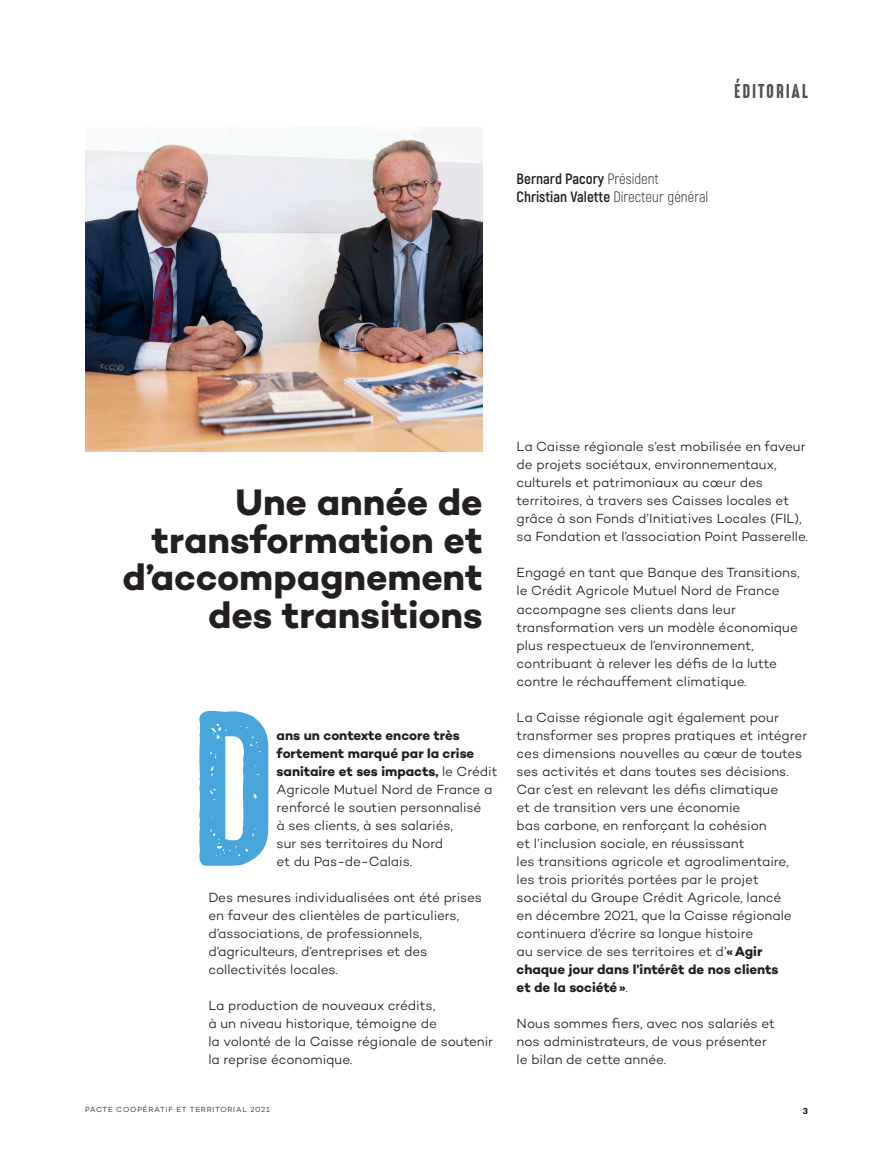
<style>
.page{position:relative;width:893px;height:1149px;background:#fff}
.page>*{position:absolute;margin:0;border:0;box-sizing:border-box;transform-origin:0 0}
.edito{font:198.75px "High Voltage Rough";color:#48a6dc}
.TITRE_h0{font:700 37.5px/37.5px "Campton";letter-spacing:-.005em;color:#231f20;text-align:right}
.titre_courant{font:18px "High Voltage Rough";letter-spacing:.1em;color:#4b4c4d}
.t1{font:700 15px "Akrobat";color:#231f20}
.edito-2{font:300 13.5px/18px "Campton";letter-spacing:-.005em;color:#231f20}
.t2{font:700 9px "Campton";color:#231f20}
.t3{font:300 7.5px "Campton";letter-spacing:.1em;color:#231f20}
.s1{font-weight:300}
.s2{font-weight:700}
</style>
<div class="page">
<img style="left:85px;top:128px;width:398px;height:323px">
<p class="titre_courant" style="left:734px;top:81px;width:75px">ÉDITORIAL</p>
<p class="t1" style="left:517px;top:169px;width:144px">Bernard Pacory <span class="s1">Président</span></p>
<p class="t1" style="left:517px;top:187px;width:193px">Christian Valette <span class="s1">Directeur général</span></p>
<p class="TITRE_h0" style="left:122px;top:483px;width:362px">Une année de transformation et d’accompagnement des transitions</p>
<p class="edito" style="left:189px;top:680px;width:89px">D</p>
<p class="edito-2" style="left:277px;top:725px;width:222px"><span class="s2">ans un contexte encore très fortement marqué par la crise sanitaire et ses impacts,</span> le Crédit<br>Agricole Mutuel Nord de France a renforcé le soutien personnalisé<br>à ses clients, à ses salariés,<br>sur ses territoires du Nord<br>et du Pas-de-Calais.</p>
<p class="edito-2" style="left:208px;top:887px;width:275px">Des mesures individualisées ont été prises en faveur des clientèles de particuliers, d’associations, de professionnels, d’agriculteurs, d’entreprises et des collectivités locales.</p>
<p class="edito-2" style="left:208px;top:995px;width:286px">La production de nouveaux crédits,<br>à un niveau historique, témoigne de<br>la volonté de la Caisse régionale de soutenir la reprise économique.</p>
<p class="edito-2" style="left:517px;top:437px;width:293px">La Caisse régionale s’est mobilisée en faveur de projets sociétaux, environnementaux, culturels et patrimoniaux au cœur des territoires, à travers ses Caisses locales et grâce à son Fonds d’Initiatives Locales (FIL), sa Fondation et l’association Point Passerelle.</p>
<p class="edito-2" style="left:517px;top:563px;width:285px">Engagé en tant que Banque des Transitions, le Crédit Agricole Mutuel Nord de France accompagne ses clients dans leur transformation vers un modèle économique plus respectueux de l’environnement, contribuant à relever les défis de la lutte contre le réchauffement climatique.</p>
<p class="edito-2" style="left:517px;top:707px;width:292px">La Caisse régionale agit également pour transformer ses propres pratiques et intégrer ces dimensions nouvelles au cœur de toutes ses activités et dans toutes ses décisions.<br>Car c’est en relevant les défis climatique<br>et de transition vers une économie<br>bas carbone, en renforçant la cohésion<br>et l’inclusion sociale, en réussissant<br>les transitions agricole et agroalimentaire, les trois priorités portées par le projet sociétal du Groupe Crédit Agricole, lancé<br>en décembre 2021, que la Caisse régionale continuera d’écrire sa longue histoire<br>au service de ses territoires et d’<span class="s2">«Agir chaque jour dans l’intérêt de nos clients<br>et de la société»</span>.</p>
<p class="edito-2" style="left:517px;top:1013px;width:260px">Nous sommes fiers, avec nos salariés et nos administrateurs, de vous présenter le bilan de cette année.</p>
<p class="t3" style="left:85px;top:1104px;width:186px">PACTE COOPÉRATIF ET TERRITORIAL 2021</p>
<p class="t2" style="left:803px;top:1104px;width:7px">3</p>
</div>
